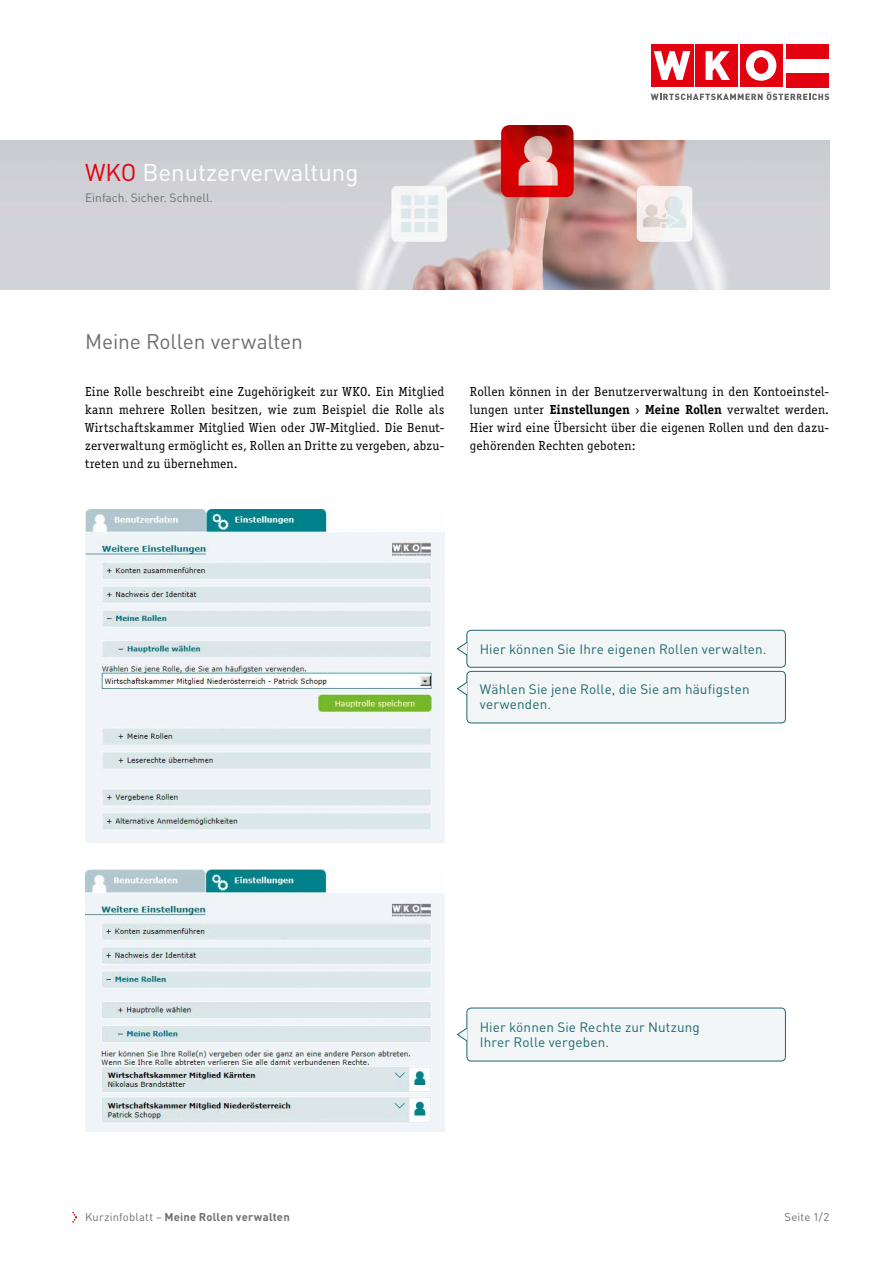
<style>
.page{position:relative;width:893px;height:1263px;background:#fff}
.page>*{position:absolute;margin:0;border:0;box-sizing:border-box;transform-origin:0 0}
.t1{font:24px "DIN";color:#fff}
.t2{font:21px "DIN";letter-spacing:-.005em;color:#6f6f6e}
.t3{font:13.5px/18px "Officina Serif";letter-spacing:.02em;color:#000;text-align:justify}
.t4{font:13.5px/15px "DIN";letter-spacing:.01em;color:#1e6871}
.t5{font:12px "DIN";color:#6f6f6e}
.t6{font:700 11.25px "DIN";letter-spacing:.02em;color:#6f6f6e}
.t7{font:11.25px "DIN";letter-spacing:.02em;color:#6f6f6e}
.s1{color:#e3000f}
.s2{font-weight:700}
.s3{font-weight:400}
</style>
<div class="page">
<img style="left:0;top:140px;width:829px;height:149px">
<img style="left:501px;top:125px;width:72px;height:73px">
<div style="left:740px;top:45px;width:42px;height:42px;background:#e3000f"></div>
<div style="left:695px;top:45px;width:43px;height:42px;background:#e3000f"></div>
<svg style="left:651px;top:92px;width:178px;height:8px"></svg>
<svg style="left:706px;top:51px;width:24px;height:29px"></svg>
<div style="left:651px;top:45px;width:42px;height:42px;background:#e3000f"></div>
<svg style="left:654px;top:51px;width:36px;height:29px"></svg>
<div style="left:786px;top:45px;width:43px;height:14px;background:#e3000f"></div>
<div style="left:786px;top:73px;width:43px;height:14px;background:#e3000f"></div>
<svg style="left:746px;top:50px;width:30px;height:31px"></svg>
<div style="left:754px;top:58px;width:14px;height:15px;background:#e3000f;border-radius:50%"></div>
<div style="left:754px;top:57px;width:14px;height:17px;border:1px solid #e3000f;border-radius:50%"></div>
<div style="left:467px;top:630px;width:318px;height:37px;background:#f3f6f7;border-radius:4px"></div>
<div style="left:467px;top:630px;width:319px;height:37px;border:1px solid #1e6871;border-radius:4px"></div>
<svg style="left:457px;top:642px;width:11px;height:14px"></svg>
<img style="left:85px;top:509px;width:359px;height:333px">
<div style="left:467px;top:671px;width:318px;height:52px;background:#f3f6f7;border-radius:4px"></div>
<div style="left:467px;top:671px;width:319px;height:52px;border:1px solid #1e6871;border-radius:4px"></div>
<svg style="left:457px;top:682px;width:11px;height:14px"></svg>
<div style="left:467px;top:1008px;width:318px;height:53px;background:#f3f6f7;border-radius:4px"></div>
<div style="left:467px;top:1008px;width:319px;height:53px;border:1px solid #1e6871;border-radius:4px"></div>
<svg style="left:457px;top:1027px;width:11px;height:14px"></svg>
<svg style="left:72px;top:1212px;width:5px;height:11px"></svg>
<img style="left:85px;top:870px;width:359px;height:261px">
<h1 class="t1" style="left:85px;top:157px;width:275px"><span class="s1">WKO</span> Benutzerverwaltung</h1>
<p class="t5" style="left:85px;top:190px;width:129px">Einfach. Sicher. Schnell.</p>
<h2 class="t2" style="left:85px;top:328px;width:219px">Meine Rollen verwalten</h2>
<p class="t3" style="left:85px;top:383px;width:361px">Eine Rolle beschreibt eine Zugehörigkeit zur WKO. Ein Mitglied kann mehrere Rollen besitzen, wie zum Beispiel die Rolle als Wirtschaftskammer Mitglied Wien oder JW-Mitglied. Die Benut&shy;zerverwaltung ermöglicht es, Rollen an Dritte zu vergeben, abzu&shy;treten und zu übernehmen.</p>
<p class="t3" style="left:470px;top:383px;width:361px">Rollen können in der Benutzerverwaltung in den Kontoeinstel&shy;lungen unter <span class="s2">Einstellungen</span> › <span class="s2">Meine Rollen</span> verwaltet werden.<br>Hier wird eine Übersicht über die eigenen Rollen und den dazu&shy;gehörenden Rechten geboten:</p>
<p class="t4" style="left:480px;top:641px;width:288px">Hier können Sie Ihre eigenen Rollen verwalten.</p>
<p class="t4" style="left:480px;top:682px;width:271px">Wählen Sie jene Rolle, die Sie am häufigsten verwenden.</p>
<p class="t6" style="left:85px;top:1210px;width:206px"><span class="s3">Kurzinfoblatt –</span> Meine Rollen verwalten</p>
<p class="t4" style="left:480px;top:1019px;width:222px">Hier können Sie Rechte zur Nutzung<br>Ihrer Rolle vergeben.</p>
<p class="t7" style="left:784px;top:1210px;width:46px">Seite 1/2</p>
</div>
